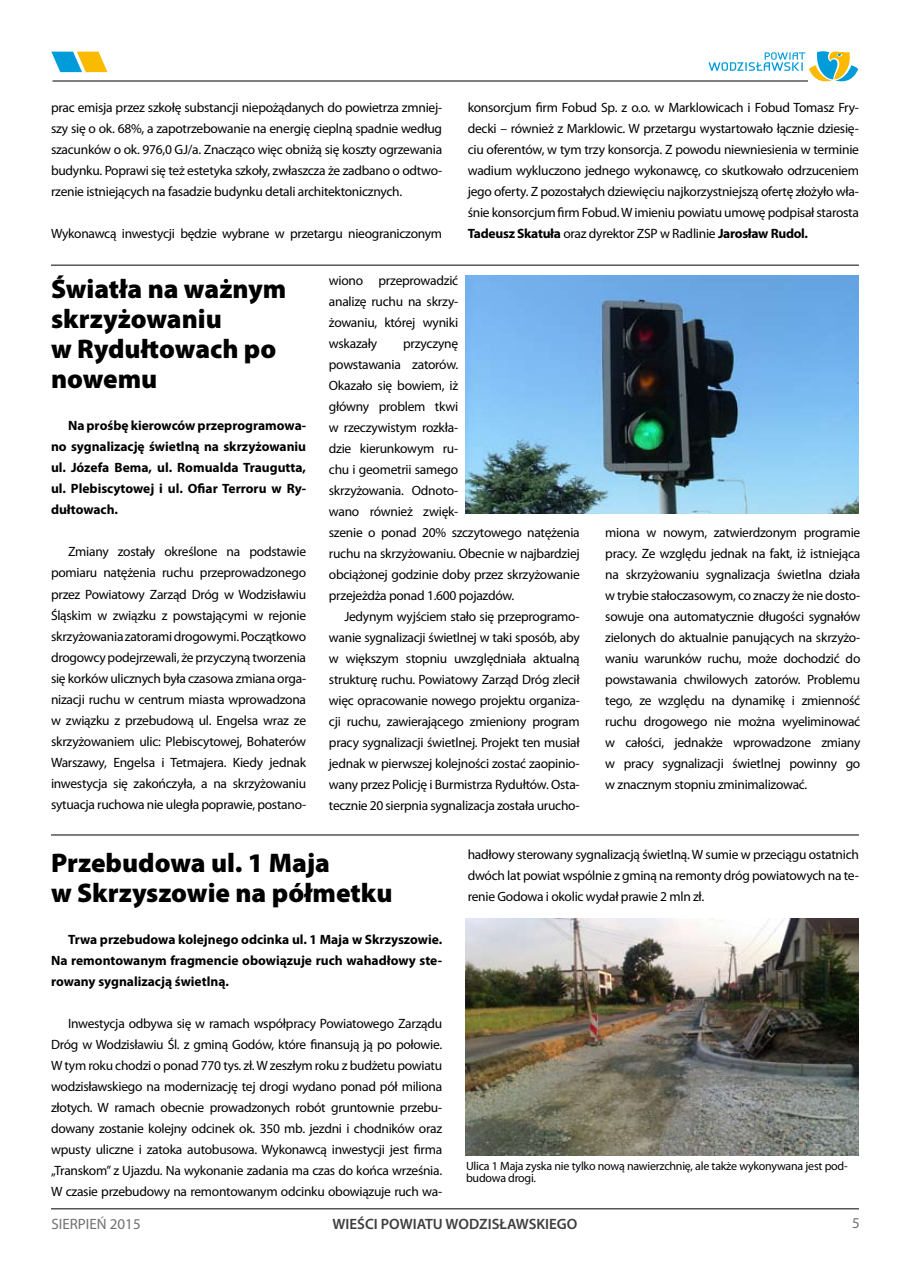
<style>
.page{position:relative;width:910px;height:1280px;background:#fff}
.page>*{position:absolute;margin:0;border:0;box-sizing:border-box;transform-origin:0 0}
.t1{font:900 27px/30px "Myriad Pro";color:#000}
.t2{font:600 15px "Myriad Pro";color:#3e3e40}
.t3{font:15px "Myriad Pro";color:#707173}
.t4{font:15px "Myriad Pro";color:#707173}
.t5{font:13.5px/21px "Myriad Pro";letter-spacing:-.02em;color:#000;text-align:justify}
.t6{font:700 13.5px/21px "Myriad Pro";color:#000;text-align:justify}
.t7{font:12px/12px "Myriad Pro";letter-spacing:-.02em;color:#000}
.s1{font-weight:700}
</style>
<div class="page">
<svg style="left:708px;top:51px;width:150px;height:31px"></svg>
<hr style="left:53px;top:81px;width:755px;height:1px;background:#000">
<hr style="left:51px;top:1208px;width:808px;height:1px;background:#000">
<svg style="left:51px;top:52px;width:57px;height:20px"></svg>
<hr style="left:51px;top:265px;width:808px;height:1px;background:#000">
<hr style="left:51px;top:835px;width:808px;height:1px;background:#000">
<img style="left:466px;top:275px;width:393px;height:238px">
<img style="left:465px;top:919px;width:394px;height:236px">
<p class="t5" style="left:51px;top:97px;width:393px">prac emisja przez szkołę substancji niepożądanych do powietrza zmniej&shy;szy się o ok. 68%, a zapotrzebowanie na energię cieplną spadnie według szacunków o ok. 976,0 GJ/a. Znacząco więc obniżą się koszty ogrzewania budynku. Poprawi się też estetyka szkoły, zwłaszcza że zadbano o odtwo&shy;rzenie istniejących na fasadzie budynku detali architektonicznych.</p>
<p class="t5" style="left:51px;top:223px;width:393px">Wykonawcą inwestycji będzie wybrane w przetargu nieograniczonym</p>
<p class="t5" style="left:468px;top:97px;width:393px">konsorcjum firm Fobud Sp. z o.o. w Marklowicach i Fobud Tomasz Fry&shy;decki – również z Marklowic. W przetargu wystartowało łącznie dziesię&shy;ciu oferentów, w tym trzy konsorcja. Z powodu niewniesienia w terminie wadium wykluczono jednego wykonawcę, co skutkowało odrzuceniem jego oferty. Z pozostałych dziewięciu najkorzystniejszą ofertę złożyło wła&shy;śnie konsorcjum firm Fobud. W imieniu powiatu umowę podpisał starosta <span class="s1">Tadeusz Skatuła</span> oraz dyrektor ZSP w Radlinie <span class="s1">Jarosław Rudol.</span></p>
<h1 class="t1" style="left:51px;top:273px;width:237px">Światła na ważnym skrzyżowaniu<br>w Rydułtowach po nowemu</h1>
<p class="t6" style="left:51px;top:415px;width:257px;text-indent:17px">Na prośbę kierowców przeprogramowa&shy;no sygnalizację świetlną na skrzyżowaniu ul. Józefa Bema, ul. Romualda Traugutta, ul. Plebiscytowej i ul. Ofiar Terroru w Ry&shy;dułtowach.</p>
<p class="t5" style="left:51px;top:541px;width:257px;text-indent:17px">Zmiany zostały określone na podstawie pomiaru natężenia ruchu przeprowadzonego przez Powiatowy Zarząd Dróg w Wodzisławiu Śląskim w związku z powstającymi w rejonie skrzyżowania zatorami drogowymi. Początkowo drogowcy podejrzewali, że przyczyną tworzenia się korków ulicznych była czasowa zmiana orga&shy;nizacji ruchu w centrum miasta wprowadzona w związku z przebudową ul. Engelsa wraz ze skrzyżowaniem ulic: Plebiscytowej, Bohaterów Warszawy, Engelsa i Tetmajera. Kiedy jednak inwestycja się zakończyła, a na skrzyżowaniu sytuacja ruchowa nie uległa poprawie, postano-</p>
<p class="t5" style="left:329px;top:269px;width:131px">wiono przeprowadzić analizę ruchu na skrzy&shy;żowaniu, której wyniki wskazały</p>
<p class="t5" style="left:329px;top:332px;width:252px;text-align:left;text-indent:74px">przyczynę<br>powstawania zatorów.<br>Okazało się bowiem, iż<br>główny problem tkwi<br>w rzeczywistym rozkła-<br>dzie kierunkowym ru-<br>chu i geometrii samego<br>skrzyżowania. Odnoto-<br>wano również zwięk-<br>szenie o ponad 20% szczytowego natężenia ruchu na skrzyżowaniu. Obecnie w najbardziej obciążonej godzinie doby przez skrzyżowanie przejeżdża ponad 1.600 pojazdów.</p>
<p class="t5" style="left:329px;top:605px;width:252px;text-indent:15px">Jedynym wyjściem stało się przeprogramo&shy;wanie sygnalizacji świetlnej w taki sposób, aby w większym stopniu uwzględniała aktualną strukturę ruchu. Powiatowy Zarząd Dróg zlecił więc opracowanie nowego projektu organiza&shy;cji ruchu, zawierającego zmieniony program pracy sygnalizacji świetlnej. Projekt ten musiał jednak w pierwszej kolejności zostać zaopinio&shy;wany przez Policję i Burmistrza Rydułtów. Osta&shy;tecznie 20 sierpnia sygnalizacja została urucho-</p>
<p class="t5" style="left:605px;top:522px;width:257px">miona w nowym, zatwierdzonym programie pracy. Ze względu jednak na fakt, iż istniejąca na skrzyżowaniu sygnalizacja świetlna działa w trybie stałoczasowym, co znaczy że nie dosto&shy;sowuje ona automatycznie długości sygnałów zielonych do aktualnie panujących na skrzyżo&shy;waniu warunków ruchu, może dochodzić do powstawania chwilowych zatorów. Problemu tego, ze względu na dynamikę i zmienność ruchu drogowego nie można wyeliminować w całości, jednakże wprowadzone zmiany w pracy sygnalizacji świetlnej powinny go w znacznym stopniu zminimalizować.</p>
<h1 class="t1" style="left:51px;top:847px;width:343px">Przebudowa ul. 1 Maja<br>w Skrzyszowie na półmetku</h1>
<p class="t6" style="left:51px;top:929px;width:393px;text-indent:17px">Trwa przebudowa kolejnego odcinka ul. 1 Maja w Skrzyszowie.<br>Na remontowanym fragmencie obowiązuje ruch wahadłowy ste&shy;rowany sygnalizacją świetlną.</p>
<p class="t5" style="left:51px;top:1013px;width:393px;text-indent:17px">Inwestycja odbywa się w ramach współpracy Powiatowego Zarządu Dróg w Wodzisławiu Śl. z gminą Godów, które finansują ją po połowie.<br>W tym roku chodzi o ponad 770 tys. zł. W zeszłym roku z budżetu powiatu wodzisławskiego na modernizację tej drogi wydano ponad pół miliona złotych. W ramach obecnie prowadzonych robót gruntownie przebu&shy;dowany zostanie kolejny odcinek ok. 350 mb. jezdni i chodników oraz wpusty uliczne i zatoka autobusowa. Wykonawcą inwestycji jest firma „Transkom” z Ujazdu. Na wykonanie zadania ma czas do końca września.<br>W czasie przebudowy na remontowanym odcinku obowiązuje ruch wa-</p>
<p class="t5" style="left:468px;top:843px;width:393px">hadłowy sterowany sygnalizacją świetlną. W sumie w przeciągu ostatnich dwóch lat powiat wspólnie z gminą na remonty dróg powiatowych na te&shy;renie Godowa i okolic wydał prawie 2 mln zł.</p>
<p class="t7" style="left:466px;top:1160px;width:383px">Ulica 1 Maja zyska nie tylko nową nawierzchnię, ale także wykonywana jest pod&shy;budowa drogi.</p>
<p class="t3" style="left:51px;top:1214px;width:91px">SIERPIEŃ 2015</p>
<p class="t2" style="left:332px;top:1214px;width:246px">WIEŚCI POWIATU WODZISŁAWSKIEGO</p>
<p class="t4" style="left:852px;top:1213px;width:9px">5</p>
</div>
